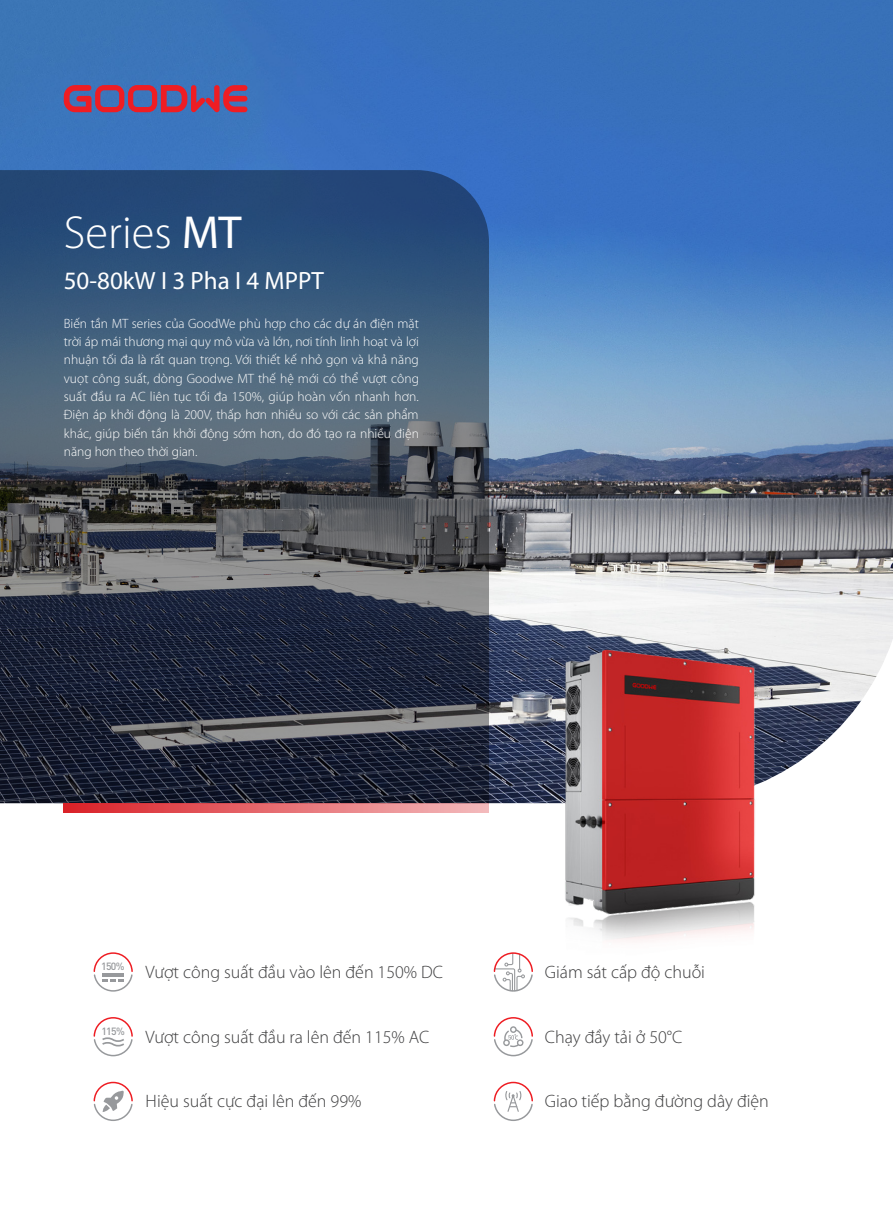
<style>
.page{position:relative;width:893px;height:1212px;background:#fff}
.page>*{position:absolute;margin:0;border:0;box-sizing:border-box;transform-origin:0 0}
.t1{font:300 46.5px "Myriad Pro";color:#fff}
.t2{font:25.05px "Myriad Pro";color:#fff}
.t3{font:300 18px "Myriad Pro";color:#3e3e3f}
.t4{font:300 13.5px/18.3px "Myriad Pro";color:#fff;text-align:justify}
.t5{font:500 10.35px "DIN Pro";letter-spacing:-.06em;color:#97999c}
.s1{font-weight:400}
</style>
<div class="page">
<img style="left:0;top:0;width:893px;height:803px">
<img style="left:545px;top:640px;width:228px;height:301px">
<svg style="left:0;top:170px;width:489px;height:633px"></svg>
<svg style="left:64px;top:803px;width:425px;height:9px"></svg>
<svg style="left:64px;top:85px;width:183px;height:27px"></svg>
<svg style="left:93px;top:952px;width:40px;height:40px"></svg>
<svg style="left:493px;top:952px;width:40px;height:40px"></svg>
<svg style="left:493px;top:1017px;width:40px;height:40px"></svg>
<svg style="left:493px;top:1081px;width:40px;height:40px"></svg>
<svg style="left:93px;top:1017px;width:40px;height:40px"></svg>
<svg style="left:93px;top:1081px;width:40px;height:40px"></svg>
<p class="t1" style="left:64px;top:205px;width:179px">Series <span class="s1">MT</span></p>
<p class="t2" style="left:64px;top:265px;width:261px">50-80kW I 3 Pha I 4 MPPT</p>
<p class="t4" style="left:64px;top:314px;width:357px">Biến tần MT series của GoodWe phù hợp cho các dự án điện mặt trời áp mái thương mại quy mô vừa và lớn, nơi tính linh hoạt và lợi nhuận tối đa là rất quan trọng. Với thiết kế nhỏ gọn và khả năng vuọt công suất, dòng Goodwe MT thế hệ mới có thể vượt công suất đầu ra AC liên tục tối đa 150%, giúp hoàn vốn nhanh hơn.<br>Điện áp khởi động là 200V, thấp hơn nhiều so với các sản phẩm khác, giúp biến tần khởi động sớm hơn, do đó tạo ra nhiều điện năng hơn theo thời gian.</p>
<p class="t5" style="left:101px;top:960px;width:25px">150%</p>
<p class="t3" style="left:146px;top:961px;width:299px">Vượt công suất đầu vào lên đến 150% DC</p>
<p class="t3" style="left:545px;top:961px;width:162px">Giám sát cấp độ chuỗi</p>
<p class="t5" style="left:101px;top:1024px;width:25px">115%</p>
<p class="t3" style="left:146px;top:1026px;width:285px">Vượt công suất đầu ra lên đến 115% AC</p>
<p class="t3" style="left:545px;top:1026px;width:139px">Chạy đầy tải ở 50°C</p>
<p class="t3" style="left:146px;top:1090px;width:217px">Hiệu suất cực đại lên đến 99%</p>
<p class="t3" style="left:545px;top:1090px;width:226px">Giao tiếp bằng đường dây điện</p>
</div>
